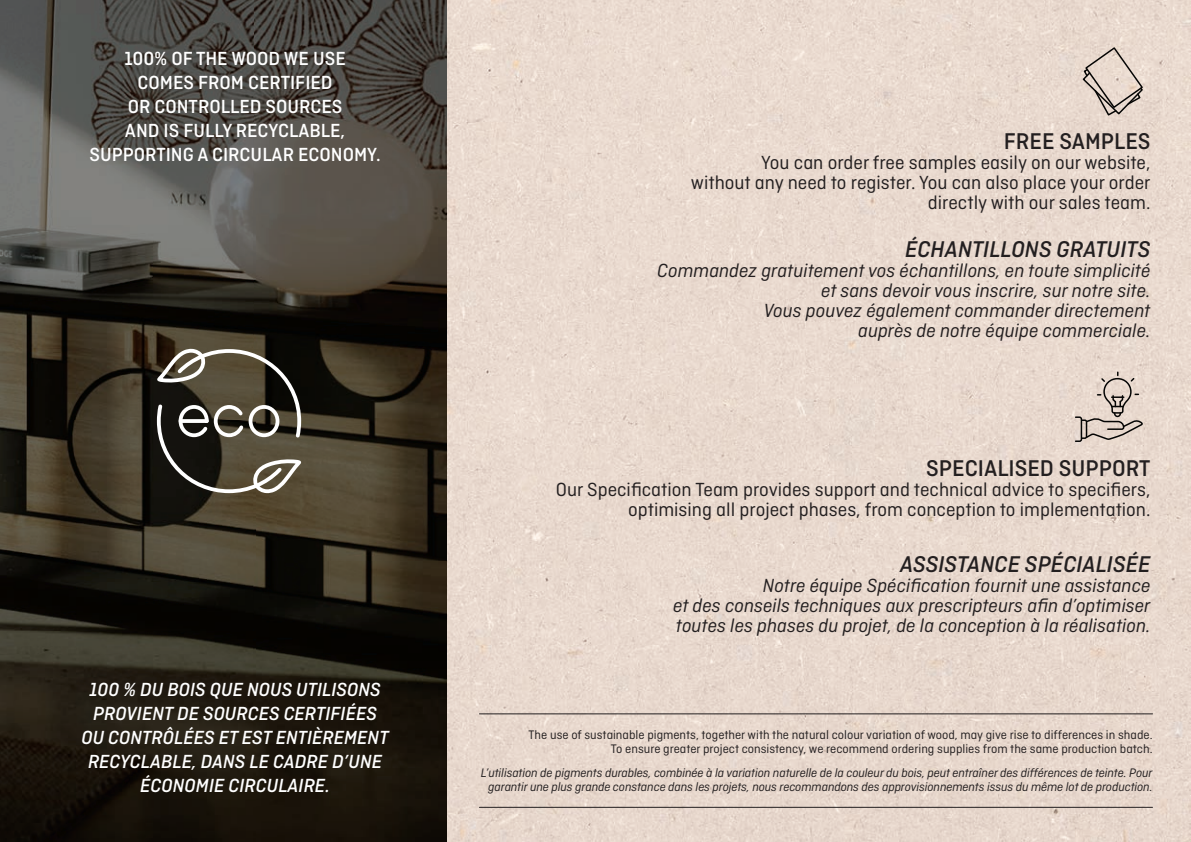
<style>
.page{position:relative;width:1191px;height:842px;background:#fff}
.page>*{position:absolute;margin:0;border:0;box-sizing:border-box;transform-origin:0 0}
.t1{font:italic 500 24px "Ciutadella";color:#231f20}
.t2{font:500 24px "Ciutadella";color:#231f20}
.t3{font:italic 20px/20px "Ciutadella";color:#231f20;text-align:right}
.t4{font:20px/20px "Ciutadella";color:#231f20;text-align:right}
.t5{font:italic 500 20px/24px "Ciutadella";color:#fff;text-align:center}
.t6{font:500 20px/24px "Ciutadella";color:#fff;text-align:center}
.t7{font:italic 13px/14px "Ciutadella";letter-spacing:-.01em;color:#231f20;text-align:center}
.t8{font:13px/14px "Ciutadella";color:#231f20;text-align:right}
</style>
<div class="page">
<img style="left:0;top:0;width:1191px;height:842px">
<svg style="left:1074px;top:372px;width:70px;height:71px"></svg>
<svg style="left:1081px;top:46px;width:63px;height:71px"></svg>
<svg style="left:152px;top:347px;width:22px;height:38px"></svg>
<svg style="left:155px;top:402px;width:151px;height:93px"></svg>
<svg style="left:174px;top:347px;width:127px;height:495px"></svg>
<hr style="left:479px;top:713px;width:673px;height:1px;background:#231f20">
<hr style="left:479px;top:807px;width:673px;height:1px;background:#231f20">
<p class="t6" style="left:89px;top:46px;width:293px">100% OF THE WOOD WE USE<br>COMES FROM CERTIFIED<br>OR CONTROLLED SOURCES<br>AND IS FULLY RECYCLABLE,<br>SUPPORTING A CIRCULAR ECONOMY.</p>
<p class="t5" style="left:81px;top:677px;width:309px">100 % DU BOIS QUE NOUS UTILISONS<br>PROVIENT DE SOURCES CERTIFIÉES<br>OU CONTRÔLÉES ET EST ENTIÈREMENT<br>RECYCLABLE, DANS LE CADRE D’UNE<br>ÉCONOMIE CIRCULAIRE.</p>
<p class="t2" style="left:1003px;top:128px;width:148px">FREE SAMPLES</p>
<p class="t4" style="left:691px;top:152px;width:461px">You can order free samples easily on our website,<br>without any need to register. You can also place your order directly with our sales team.</p>
<p class="t1" style="left:905px;top:236px;width:247px">ÉCHANTILLONS GRATUITS</p>
<p class="t3" style="left:657px;top:260px;width:495px">Commandez gratuitement vos échantillons, en toute simplicité et sans devoir vous inscrire, sur notre site.<br>Vous pouvez également commander directement<br>auprès de notre équipe commerciale.</p>
<p class="t2" style="left:926px;top:454px;width:226px">SPECIALISED SUPPORT</p>
<p class="t4" style="left:556px;top:479px;width:596px">Our Specification Team provides support and technical advice to specifiers, optimising all project phases, from conception to implementation.</p>
<p class="t1" style="left:900px;top:550px;width:252px">ASSISTANCE SPÉCIALISÉE</p>
<p class="t3" style="left:673px;top:575px;width:479px;text-align:justify;text-indent:90px">Notre équipe Spécification fournit une assistance et des conseils techniques aux prescripteurs afin d’optimiser toutes les phases du projet, de la conception à la réalisation.</p>
<p class="t8" style="left:528px;top:728px;width:625px">The use of sustainable pigments, together with the natural colour variation of wood, may give rise to differences in shade.<br>To ensure greater project consistency, we recommend ordering supplies from the same production batch.</p>
<p class="t7" style="left:481px;top:766px;width:673px">L’utilisation de pigments durables, combinée à la variation naturelle de la couleur du bois, peut entraîner des différences de teinte. Pour garantir une plus grande constance dans les projets, nous recommandons des approvisionnements issus du même lot de production.</p>
</div>
